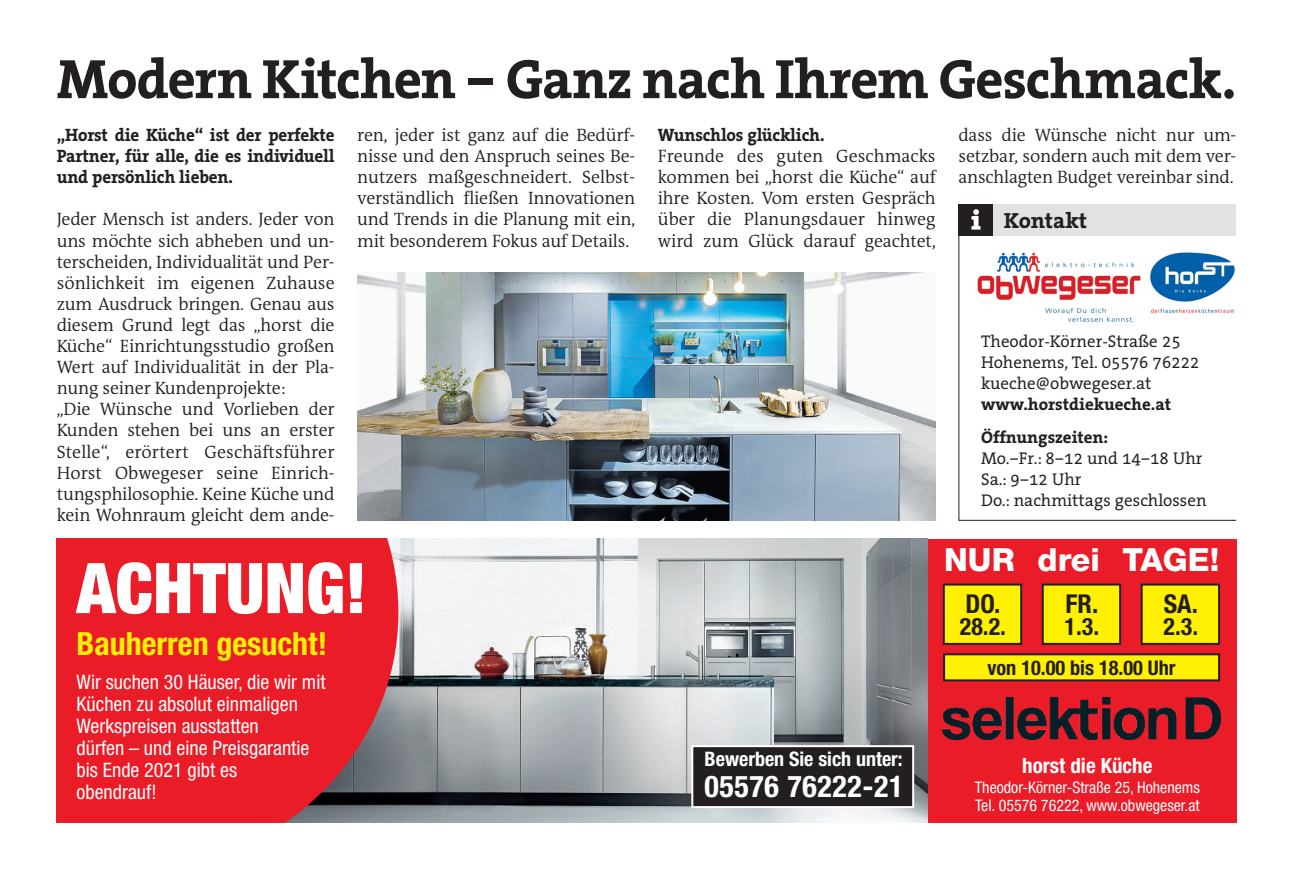
<style>
.page{position:relative;width:1293px;height:879px;background:#fff}
.page>*{position:absolute;margin:0;border:0;box-sizing:border-box;transform-origin:0 0}
.t1{font:900 condensed 70px "Helvetica Neue";color:#fff}
.t2{font:700 56px "The Serif Office";letter-spacing:-.02em;color:#231f20}
.t3{font:700 condensed 32px "Helvetica Neue";color:#fff101}
.t4{font:800 32px "Helvetica Neue";color:#fff}
.t5{font:700 condensed 30px "Helvetica Neue";letter-spacing:.02em;color:#fff}
.t6{font:700 condensed 26px "Helvetica Neue";color:#231f20}
.t7{font:700 condensed 24px "Helvetica Neue";color:#231f20}
.t8{font:700 22px "The Serif Office";color:#231f20}
.t9{font:700 condensed 21px "Helvetica Neue";color:#fff}
.t10{font:700 condensed 20.4px "Helvetica Neue";color:#231f20}
.t11{font:condensed 20px/22px "Helvetica Neue";color:#fff}
.t12{font:700 condensed 20px "Helvetica Neue";color:#fff}
.t13{font:300 18px/21px "The Antiqua B W4";letter-spacing:-.01em;color:#231f20;text-align:justify}
.t14{font:700 18px/21px "The Serif Office";letter-spacing:-.01em;color:#231f20;text-align:justify;scale:.95 1}
.t15{font:17px/21px "The Serif Office";color:#231f20}
.t16{font:700 17px/32.4px "The Serif Office";color:#231f20}
.t17{font:condensed 16px/18px "Helvetica Neue";color:#fff}
</style>
<div class="page">
<img style="left:357px;top:272px;width:578px;height:249px">
<svg style="left:958px;top:204px;width:279px;height:317px"></svg>
<img style="left:977px;top:252px;width:259px;height:70px">
<div style="left:927px;top:539px;width:309px;height:283px;background:#ea1c28"></div>
<img style="left:398px;top:539px;width:529px;height:283px">
<div style="left:692px;top:746px;width:221px;height:61px;background:#231f20"></div>
<div style="left:691px;top:745px;width:223px;height:63px;border:2px solid #fff"></div>
<div style="left:1042px;top:584px;width:78px;height:60px;background:#fff101"></div>
<div style="left:1041px;top:583px;width:80px;height:62px;border:2px solid #231f20"></div>
<div style="left:1141px;top:584px;width:78px;height:60px;background:#fff101"></div>
<div style="left:1140px;top:583px;width:80px;height:62px;border:2px solid #231f20"></div>
<div style="left:944px;top:654px;width:275px;height:26px;background:#fff101"></div>
<div style="left:943px;top:653px;width:277px;height:28px;border:2px solid #231f20"></div>
<svg style="left:57px;top:539px;width:341px;height:283px;background:#e0222d"></svg>
<div style="left:944px;top:584px;width:77px;height:60px;background:#fff101"></div>
<div style="left:943px;top:583px;width:79px;height:62px;border:2px solid #231f20"></div>
<img style="left:943px;top:697px;width:277px;height:43px">
<h2 class="t2" style="left:57px;top:43px;width:1181px">Modern Kitchen – Ganz nach Ihrem Geschmack.</h2>
<p class="t14" style="left:57px;top:124px;width:294px">„Horst die Küche“ ist der perfekte Partner, für alle, die es individuell und persönlich lieben.</p>
<p class="t13" style="left:57px;top:209px;width:279px;text-align:left">Jeder Mensch ist anders. Jeder von uns möchte sich abheben und un&shy;terscheiden, Individualität und Per&shy;sönlichkeit im eigenen Zuhause zum Ausdruck bringen. Genau aus diesem Grund legt das „horst die Küche“ Einrichtungsstudio großen Wert auf Individualität in der Pla&shy;nung seiner Kundenprojekte:<br>„Die Wünsche und Vorlieben der Kunden stehen bei uns an erster Stelle“, erörtert Geschäftsführer Horst Obwegeser seine Einrich&shy;tungsphilosophie. Keine Küche und kein Wohnraum gleicht dem ande-</p>
<p class="t13" style="left:357px;top:125px;width:279px">ren, jeder ist ganz auf die Bedürf&shy;nisse und den Anspruch seines Be&shy;nutzers maßgeschneidert. Selbst&shy;verständlich fließen Innovationen und Trends in die Planung mit ein, mit besonderem Fokus auf Details.</p>
<p class="t14" style="left:658px;top:124px;width:177px">Wunschlos glücklich.</p>
<p class="t13" style="left:658px;top:146px;width:279px">Freunde des guten Geschmacks kommen bei „horst die Küche“ auf ihre Kosten. Vom ersten Gespräch über die Planungsdauer hinweg wird zum Glück darauf geachtet,</p>
<h1 class="t1" style="left:77px;top:545px;width:292px">ACHTUNG!</h1>
<h3 class="t3" style="left:77px;top:625px;width:252px">Bauherren gesucht!</h3>
<p class="t11" style="left:77px;top:670px;width:251px">Wir suchen 30 Häuser, die wir mit<br>Küchen zu absolut einmaligen<br>Werkspreisen ausstatten<br>dürfen – und eine Preisgarantie bis Ende 2021 gibt es<br>obendrauf!</p>
<p class="t12" style="left:704px;top:746px;width:200px">Bewerben Sie sich unter:</p>
<h3 class="t5" style="left:704px;top:768px;width:200px">05576 76222-21</h3>
<p class="t13" style="left:958px;top:125px;width:279px">dass die Wünsche nicht nur um&shy;setzbar, sondern auch mit dem ver&shy;anschlagten Budget vereinbar sind.</p>
<p class="t8" style="left:1003px;top:206px;width:85px">Kontakt</p>
<p class="t15" style="left:981px;top:331px;width:220px">Theodor-Körner-Straße 25<br>Hohenems, Tel. 05576 76222 kueche@obwegeser.at</p>
<p class="t16" style="left:981px;top:388px;width:191px">www.horstdiekueche.at<br>Öffnungszeiten:</p>
<p class="t15" style="left:981px;top:447px;width:227px">Mo.–Fr.: 8–12 und 14–18 Uhr<br>Sa.: 9–12 Uhr<br>Do.: nachmittags geschlossen</p>
<h3 class="t4" style="left:944px;top:540px;width:276px">NUR drei TAGE!</h3>
<h3 class="t6" style="left:965px;top:588px;width:36px">DO.</h3>
<h3 class="t7" style="left:960px;top:612px;width:48px">28.2.</h3>
<h3 class="t6" style="left:1163px;top:588px;width:36px">SA.</h3>
<h3 class="t7" style="left:1163px;top:612px;width:36px">2.3.</h3>
<p class="t10" style="left:987px;top:655px;width:190px">von 10.00 bis 18.00 Uhr</p>
<h3 class="t6" style="left:1065px;top:588px;width:34px">FR.</h3>
<h3 class="t7" style="left:1064px;top:612px;width:36px">1.3.</h3>
<p class="t9" style="left:1022px;top:753px;width:132px">horst die Küche</p>
<p class="t17" style="left:975px;top:778px;width:227px">Theodor-Körner-Straße 25, Hohenems<br>Tel. 05576 76222, www.obwegeser.at</p>
</div>
